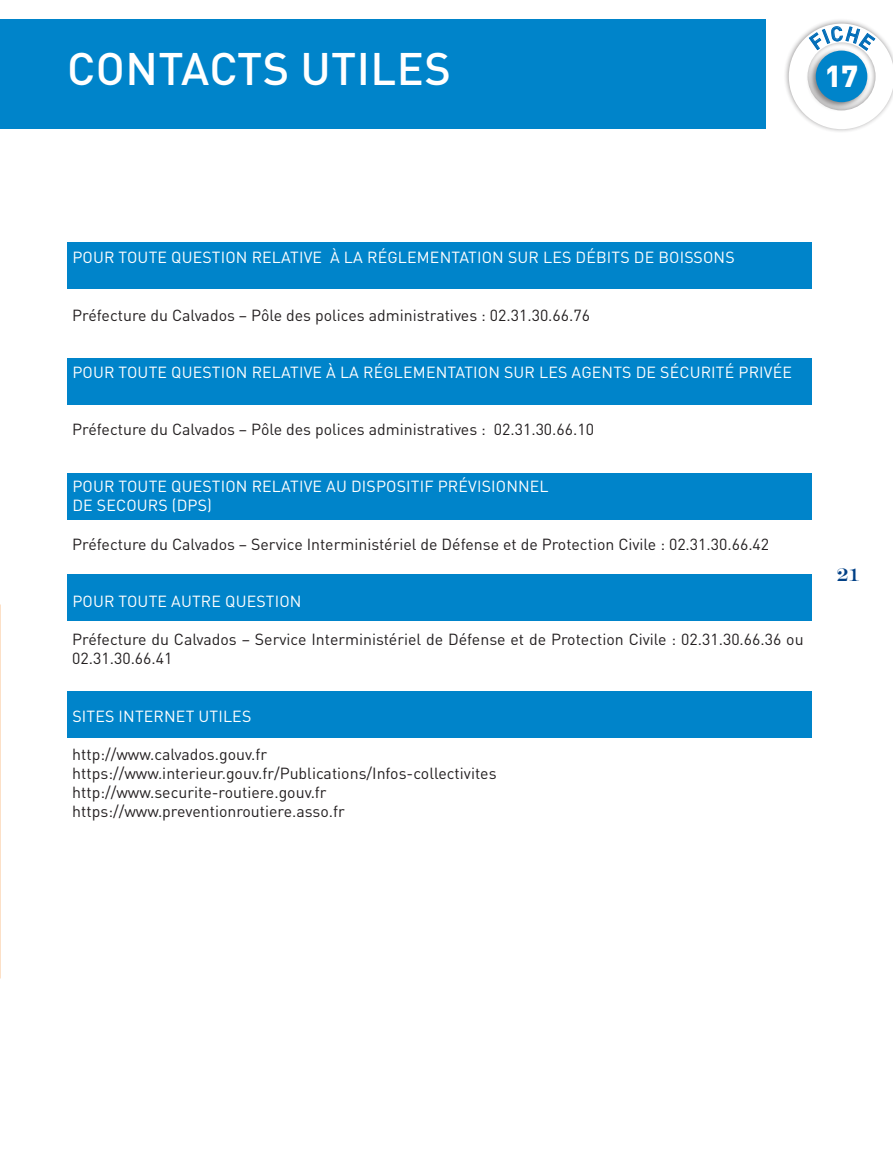
<style>
.page{position:relative;width:893px;height:1149px;background:#fff}
.page>*{position:absolute;margin:0;border:0;box-sizing:border-box;transform-origin:0 0}
.t1{font:500 45px "DIN Pro";letter-spacing:.01em;color:#fff}
.t2{font:900 30px "DIN Pro";color:#fff}
.t3{font:18px "Engravers";color:#014086}
.t4{font:15.9px/19px "DIN Pro";color:#231f20}
.t5{font:15.9px "DIN Pro";letter-spacing:.01em;color:#fff}
</style>
<div class="page">
<div style="left:67px;top:242px;width:744px;height:47px;background:#0084ca"></div>
<div style="left:67px;top:357px;width:744px;height:47px;background:#0084ca"></div>
<div style="left:67px;top:472px;width:744px;height:47px;background:#0084ca"></div>
<div style="left:67px;top:574px;width:744px;height:47px;background:#0084ca"></div>
<div style="left:67px;top:690px;width:744px;height:47px;background:#0084ca"></div>
<div style="left:0;top:20px;width:765px;height:109px;background:#0084ca"></div>
<img style="left:0;top:604px;width:1px;height:373px">
<svg style="left:785px;top:20px;width:108px;height:112px"></svg>
<p class="t1" style="left:67px;top:38px;width:385px">CONTACTS UTILES</p>
<p class="t2" style="left:825px;top:56px;width:35px">17</p>
<p class="t5" style="left:72px;top:246px;width:664px">POUR TOUTE QUESTION RELATIVE À LA RÉGLEMENTATION SUR LES DÉBITS DE BOISSONS</p>
<p class="t4" style="left:72px;top:304px;width:519px">Préfecture du Calvados – Pôle des polices administratives : 02.31.30.66.76</p>
<p class="t5" style="left:72px;top:361px;width:721px">POUR TOUTE QUESTION RELATIVE À LA RÉGLEMENTATION SUR LES AGENTS DE SÉCURITÉ PRIVÉE</p>
<p class="t4" style="left:72px;top:419px;width:523px">Préfecture du Calvados – Pôle des polices administratives : 02.31.30.66.10</p>
<p class="t5" style="left:72px;top:475px;width:478px">POUR TOUTE QUESTION RELATIVE AU DISPOSITIF PRÉVISIONNEL</p>
<p class="t5" style="left:72px;top:495px;width:141px">DE SECOURS (DPS)</p>
<p class="t4" style="left:72px;top:533px;width:698px">Préfecture du Calvados – Service Interministériel de Défense et de Protection Civile : 02.31.30.66.42</p>
<p class="t5" style="left:72px;top:590px;width:231px">POUR TOUTE AUTRE QUESTION</p>
<p class="t4" style="left:72px;top:629px;width:733px">Préfecture du Calvados – Service Interministériel de Défense et de Protection Civile : 02.31.30.66.36 ou<br>02.31.30.66.41</p>
<p class="t5" style="left:72px;top:704px;width:180px">SITES INTERNET UTILES</p>
<p class="t4" style="left:72px;top:743px;width:196px">http://www.calvados.gouv.fr</p>
<p class="t4" style="left:72px;top:762px;width:426px">https://www.interieur.gouv.fr/Publications/Infos-collectivites</p>
<p class="t4" style="left:72px;top:781px;width:256px">http://www.securite-routiere.gouv.fr</p>
<p class="t4" style="left:72px;top:800px;width:274px">https://www.preventionroutiere.asso.fr</p>
<p class="t3" style="left:837px;top:563px;width:25px">21</p>
</div>
